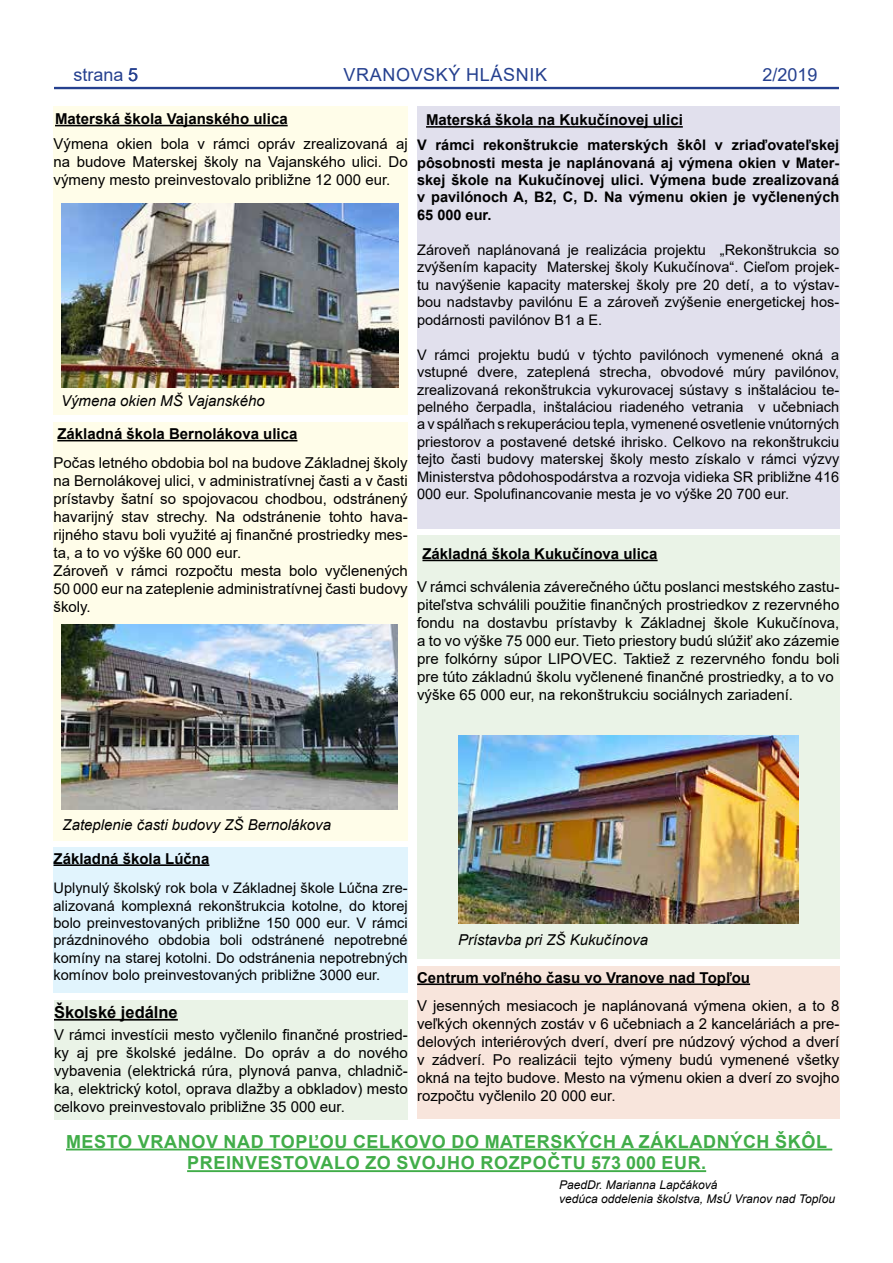
<style>
.page{position:relative;width:893px;height:1263px;background:#fff}
.page>*{position:absolute;margin:0;border:0;box-sizing:border-box;transform-origin:0 0}
.t1{font:700 18px/21.6px "Arial";letter-spacing:.035em;color:#41ad49;text-align:center}
.t2{font:18px "Arial";letter-spacing:.035em;color:#25408f}
.t3{font:700 16.5px "Arial";color:#000}
.t4{font:15px/18px "Arial";color:#000;text-align:justify}
.t5{font:700 15px "Arial";color:#000}
.t6{font:italic 15px "Arial";color:#000}
.t7{font:14.55px/17.4px "Arial";color:#000;text-align:justify}
.t8{font:700 14.55px/17.4px "Arial";color:#000;text-align:justify}
.t9{font:italic 12px/14.4px "Arial";color:#000}
</style>
<div class="page">
<div style="left:417px;top:536px;width:422px;height:423px;background:#eaf3e7"></div>
<hr style="left:54px;top:87px;width:785px;height:2px;background:#25408f">
<div style="left:54px;top:106px;width:354px;height:309px;background:#fffde9"></div>
<img style="left:61px;top:204px;width:337px;height:183px">
<div style="left:417px;top:106px;width:422px;height:423px;background:#e1e0ed"></div>
<div style="left:54px;top:847px;width:354px;height:146px;background:#e1f4fd"></div>
<div style="left:54px;top:422px;width:354px;height:419px;background:#fffde9"></div>
<hr style="left:57px;top:440px;width:240px;height:1px;background:#000">
<img style="left:61px;top:624px;width:337px;height:186px">
<div style="left:417px;top:966px;width:422px;height:152px;background:#f8e5dc"></div>
<hr style="left:417px;top:983px;width:333px;height:2px;background:#000">
<hr style="left:426px;top:126px;width:257px;height:2px;background:#000">
<hr style="left:55px;top:125px;width:233px;height:1px;background:#000">
<hr style="left:54px;top:864px;width:155px;height:2px;background:#000">
<div style="left:54px;top:1000px;width:354px;height:119px;background:#eaf3e7"></div>
<hr style="left:54px;top:1019px;width:124px;height:1px;background:#000">
<hr style="left:66px;top:1148px;width:766px;height:2px;background:#41ad49">
<hr style="left:187px;top:1170px;width:519px;height:2px;background:#41ad49">
<img style="left:458px;top:736px;width:340px;height:187px">
<hr style="left:422px;top:560px;width:236px;height:1px;background:#000">
<p class="t2" style="left:73px;top:62px;width:66px">strana 5</p>
<p class="t2" style="left:343px;top:62px;width:205px">VRANOVSKÝ HLÁSNIK</p>
<p class="t2" style="left:762px;top:62px;width:57px">2/2019</p>
<p class="t5" style="left:55px;top:108px;width:234px">Materská škola Vajanského ulica</p>
<p class="t5" style="left:426px;top:109px;width:258px">Materská škola na Kukučínovej ulici</p>
<p class="t4" style="left:54px;top:135px;width:356px">Výmena okien bola v rámci opráv zrealizovaná aj na budove Materskej školy na Vajanského ulici. Do výmeny mesto preinvestovalo približne 12 000 eur.</p>
<p class="t8" style="left:417px;top:136px;width:424px">V rámci rekonštrukcie materských škôl v zriaďovateľskej pôsobnosti mesta je naplánovaná aj výmena okien v Mater&shy;skej škole na Kukučínovej ulici. Výmena bude zrealizovaná v pavilónoch A, B2, C, D. Na výmenu okien je vyčlenených 65 000 eur.</p>
<p class="t7" style="left:417px;top:241px;width:424px">Zároveň naplánovaná je realizácia projektu „Rekonštrukcia so zvýšením kapacity Materskej školy Kukučínova“. Cieľom projek&shy;tu navýšenie kapacity materskej školy pre 20 detí, a to výstav&shy;bou nadstavby pavilónu E a zároveň zvýšenie energetickej hos&shy;podárnosti pavilónov B1 a E.</p>
<p class="t7" style="left:417px;top:346px;width:424px">V rámci projektu budú v týchto pavilónoch vymenené okná a vstupné dvere, zateplená strecha, obvodové múry pavilónov, zrealizovaná rekonštrukcia vykurovacej sústavy s inštaláciou te&shy;pelného čerpadla, inštaláciou riadeného vetrania v učebniach a v spálňach s rekuperáciou tepla, vymenené osvetlenie vnútorných priestorov a postavené detské ihrisko. Celkovo na rekonštrukciu tejto časti budovy materskej školy mesto získalo v rámci výzvy Ministerstva pôdohospodárstva a rozvoja vidieka SR približne 416<br>000 eur. Spolufinancovanie mesta je vo výške 20 700 eur.</p>
<p class="t6" style="left:61px;top:391px;width:205px">Výmena okien MŠ Vajanského</p>
<p class="t5" style="left:57px;top:423px;width:242px">Základná škola Bernolákova ulica</p>
<p class="t4" style="left:54px;top:453px;width:356px;text-align:left">Počas letného obdobia bol na budove Základnej školy na Bernolákovej ulici, v administratívnej časti a v časti prístavby šatní so spojovacou chodbou, odstránený havarijný stav strechy. Na odstránenie tohto hava&shy;rijného stavu boli využité aj finančné prostriedky mes&shy;ta, a to vo výške 60 000 eur.<br>Zároveň v rámci rozpočtu mesta bolo vyčlenených 50 000 eur na zateplenie administratívnej časti budovy školy.</p>
<p class="t5" style="left:422px;top:543px;width:237px">Základná škola Kukučínova ulica</p>
<p class="t4" style="left:417px;top:577px;width:424px;text-align:left">V rámci schválenia záverečného účtu poslanci mestského zastu&shy;piteľstva schválili použitie finančných prostriedkov z rezervného fondu na dostavbu prístavby k Základnej škole Kukučínova, a to vo výške 75 000 eur. Tieto priestory budú slúžiť ako zázemie pre folkórny súpor LIPOVEC. Taktiež z rezervného fondu boli pre túto základnú školu vyčlenené finančné prostriedky, a to vo výške 65 000 eur, na rekonštrukciu sociálnych zariadení.</p>
<p class="t6" style="left:63px;top:814px;width:270px">Zateplenie časti budovy ZŠ Bernolákova</p>
<p class="t5" style="left:54px;top:848px;width:157px">Základná škola Lúčna</p>
<p class="t7" style="left:54px;top:879px;width:356px">Uplynulý školský rok bola v Základnej škole Lúčna zre&shy;alizovaná komplexná rekonštrukcia kotolne, do ktorej bolo preinvestovaných približne 150 000 eur. V rámci prázdninového obdobia boli odstránené nepotrebné komíny na starej kotolni. Do odstránenia nepotrebných komínov bolo preinvestovaných približne 3000 eur.</p>
<p class="t3" style="left:54px;top:1000px;width:125px">Školské jedálne</p>
<p class="t4" style="left:54px;top:1025px;width:355px">V rámci investícii mesto vyčlenilo finančné prostried&shy;ky aj pre školské jedálne. Do opráv a do nového vybavenia (elektrická rúra, plynová panva, chladnič&shy;ka, elektrický kotol, oprava dlažby a obkladov) mesto celkovo preinvestovalo približne 35 000 eur.</p>
<p class="t6" style="left:458px;top:930px;width:192px">Prístavba pri ZŠ Kukučínova</p>
<p class="t5" style="left:417px;top:967px;width:335px">Centrum voľného času vo Vranove nad Topľou</p>
<p class="t4" style="left:417px;top:997px;width:424px">V jesenných mesiacoch je naplánovaná výmena okien, a to 8 veľkých okenných zostáv v 6 učebniach a 2 kanceláriách a pre&shy;delových interiérových dverí, dverí pre núdzový východ a dverí v zádverí. Po realizácii tejto výmeny budú vymenené všetky okná na tejto budove. Mesto na výmenu okien a dverí zo svojho rozpočtu vyčlenilo 20 000 eur.</p>
<p class="t1" style="left:66px;top:1131px;width:763px">MESTO VRANOV NAD TOPĽOU CELKOVO DO MATERSKÝCH A ZÁKLADNÝCH ŠKÔL<br>PREINVESTOVALO ZO SVOJHO ROZPOČTU 573 000 EUR.</p>
<p class="t9" style="left:559px;top:1177px;width:278px">PaedDr. Marianna Lapčáková<br>vedúca oddelenia školstva, MsÚ Vranov nad Topľou</p>
</div>
